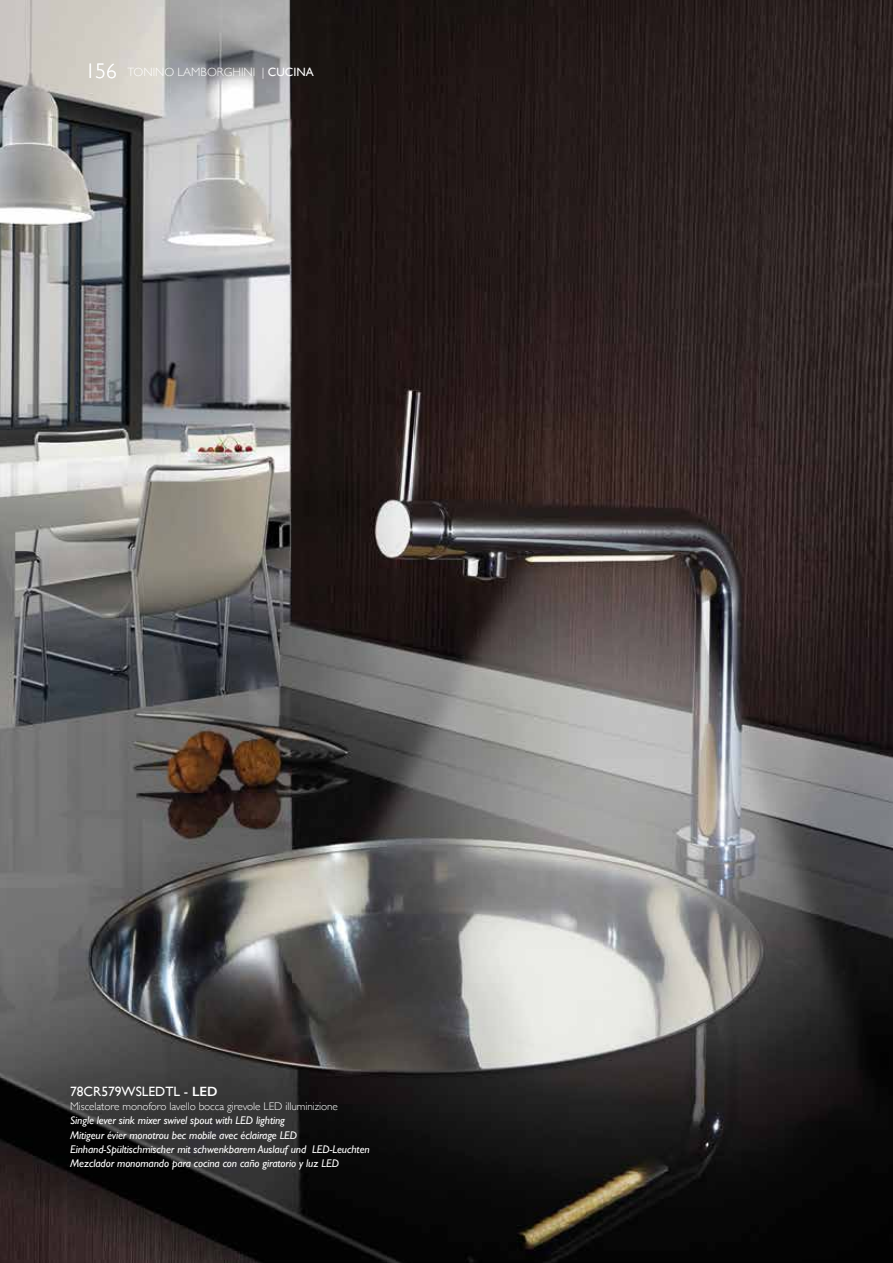
<style>
.page{position:relative;width:893px;height:1263px;background:#fff}
.page>*{position:absolute;margin:0;border:0;box-sizing:border-box;transform-origin:0 0}
.t1{font:13.5px "Gill Sans";color:#fff}
.t2{font:300 12px "Gill Sans";color:#fff}
.t3{font:italic 11.1px/14.2px "Gill Sans";letter-spacing:-.01em;color:#fff}
.t4{font:300 11.1px "Gill Sans";letter-spacing:-.01em;color:#fff}
.s1{font-size:21px}
.s2{font-weight:400}
.s3{font-weight:600}
</style>
<div class="page">
<img style="left:0;top:0;width:893px;height:1263px">
<p class="t2" style="left:85px;top:63px;width:230px"><span class="s1">156</span> TONINO LAMBORGHINI | <span class="s2">CUCINA</span></p>
<p class="t1" style="left:70px;top:1083px;width:149px">78CR579WSLEDTL - <span class="s3">LED</span></p>
<p class="t4" style="left:70px;top:1098px;width:269px">Miscelatore monoforo lavello bocca girevole LED illuminizione</p>
<p class="t3" style="left:70px;top:1113px;width:301px">Single lever sink mixer swivel spout with LED lighting<br>Mitigeur évier monotrou bec mobile avec éclairage LED Einhand-Spültischmischer mit schwenkbarem Auslauf und LED-Leuchten Mezclador monomando para cocina con caño giratorio y luz LED</p>
</div>
